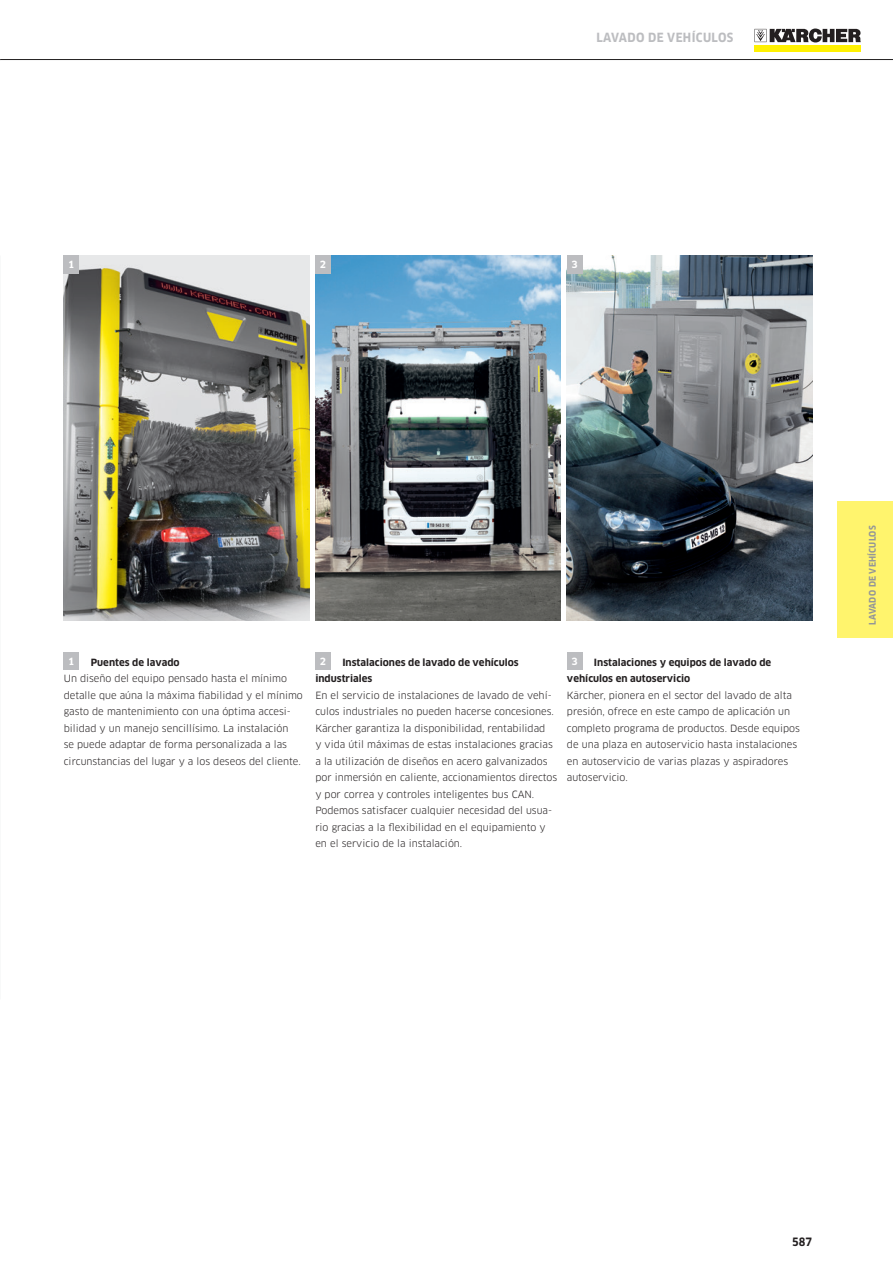
<style>
.page{position:relative;width:893px;height:1263px;background:#fff}
.page>*{position:absolute;margin:0;border:0;box-sizing:border-box;transform-origin:0 0}
.t1{font:700 condensed 12.3px "Clan Pro";letter-spacing:.03em;color:#bcbdc0}
.t2{font:700 condensed 11.25px "Clan Pro";color:#231f20}
.t3{font:9.75px/16.5px "Clan Pro";color:#231f20}
.t4{font:700 9.75px/16.5px "Clan Pro";color:#231f20}
.t5{font:700 9.75px "Clan Pro";color:#fff}
.t6{font:700 condensed 9px "Clan Pro";letter-spacing:.03em;color:#939598}
</style>
<div class="page">
<hr style="left:0;top:59px;width:893px;height:1px;background:#231f20">
<div style="left:838px;top:502px;width:55px;height:136px;background:#fff46d"></div>
<svg style="left:754px;top:29px;width:107px;height:13px"></svg>
<div style="left:754px;top:45px;width:107px;height:7px;background:#fff101"></div>
<img style="left:64px;top:255px;width:245px;height:366px">
<img style="left:315px;top:255px;width:246px;height:366px">
<div style="left:315px;top:255px;width:16px;height:19px;background:#bcbdc0"></div>
<div style="left:64px;top:255px;width:15px;height:19px;background:#bcbdc0"></div>
<div style="left:64px;top:653px;width:15px;height:17px;background:#bcbdc0"></div>
<div style="left:315px;top:653px;width:16px;height:17px;background:#bcbdc0"></div>
<div style="left:567px;top:653px;width:15px;height:17px;background:#bcbdc0"></div>
<img style="left:567px;top:255px;width:245px;height:366px">
<div style="left:567px;top:255px;width:15px;height:19px;background:#bcbdc0"></div>
<p class="t5" style="left:68px;top:259px;width:8px">1</p>
<p class="t5" style="left:320px;top:259px;width:8px">2</p>
<p class="t1" style="left:596px;top:30px;width:139px">LAVADO DE VEHÍCULOS</p>
<p class="t5" style="left:571px;top:259px;width:8px">3</p>
<p class="t5" style="left:68px;top:656px;width:8px">1</p>
<p class="t4" style="left:91px;top:654px;width:90px">Puentes de lavado</p>
<p class="t3" style="left:64px;top:670px;width:241px">Un diseño del equipo pensado hasta el mínimo detalle que aúna la máxima fiabilidad y el mínimo gasto de mantenimiento con una óptima accesi&shy;bilidad y un manejo sencillísimo. La instalación<br>se puede adaptar de forma personalizada a las circunstancias del lugar y a los deseos del cliente.</p>
<p class="t4" style="left:315px;top:654px;width:205px;text-indent:27px">Instalaciones de lavado de vehículos industriales</p>
<p class="t3" style="left:315px;top:687px;width:243px">En el servicio de instalaciones de lavado de vehí&shy;culos industriales no pueden hacerse concesiones.<br>Kärcher garantiza la disponibilidad, rentabilidad<br>y vida útil máximas de estas instalaciones gracias a la utilización de diseños en acero galvanizados por inmersión en caliente, accionamientos directos y por correa y controles inteligentes bus CAN.<br>Podemos satisfacer cualquier necesidad del usua&shy;rio gracias a la flexibilidad en el equipamiento y en el servicio de la instalación.</p>
<p class="t5" style="left:320px;top:656px;width:8px">2</p>
<p class="t4" style="left:567px;top:654px;width:206px;text-indent:27px">Instalaciones y equipos de lavado de vehículos en autoservicio</p>
<p class="t3" style="left:567px;top:687px;width:234px">Kärcher, pionera en el sector del lavado de alta presión, ofrece en este campo de aplicación un completo programa de productos. Desde equipos de una plaza en autoservicio hasta instalaciones en autoservicio de varias plazas y aspiradores autoservicio.</p>
<p class="t5" style="left:571px;top:656px;width:8px">3</p>
<p class="t6" style="left:867px;top:625px;width:101px;rotate:-90deg">LAVADO DE VEHÍCULOS</p>
<p class="t2" style="left:792px;top:1236px;width:21px">587</p>
</div>
